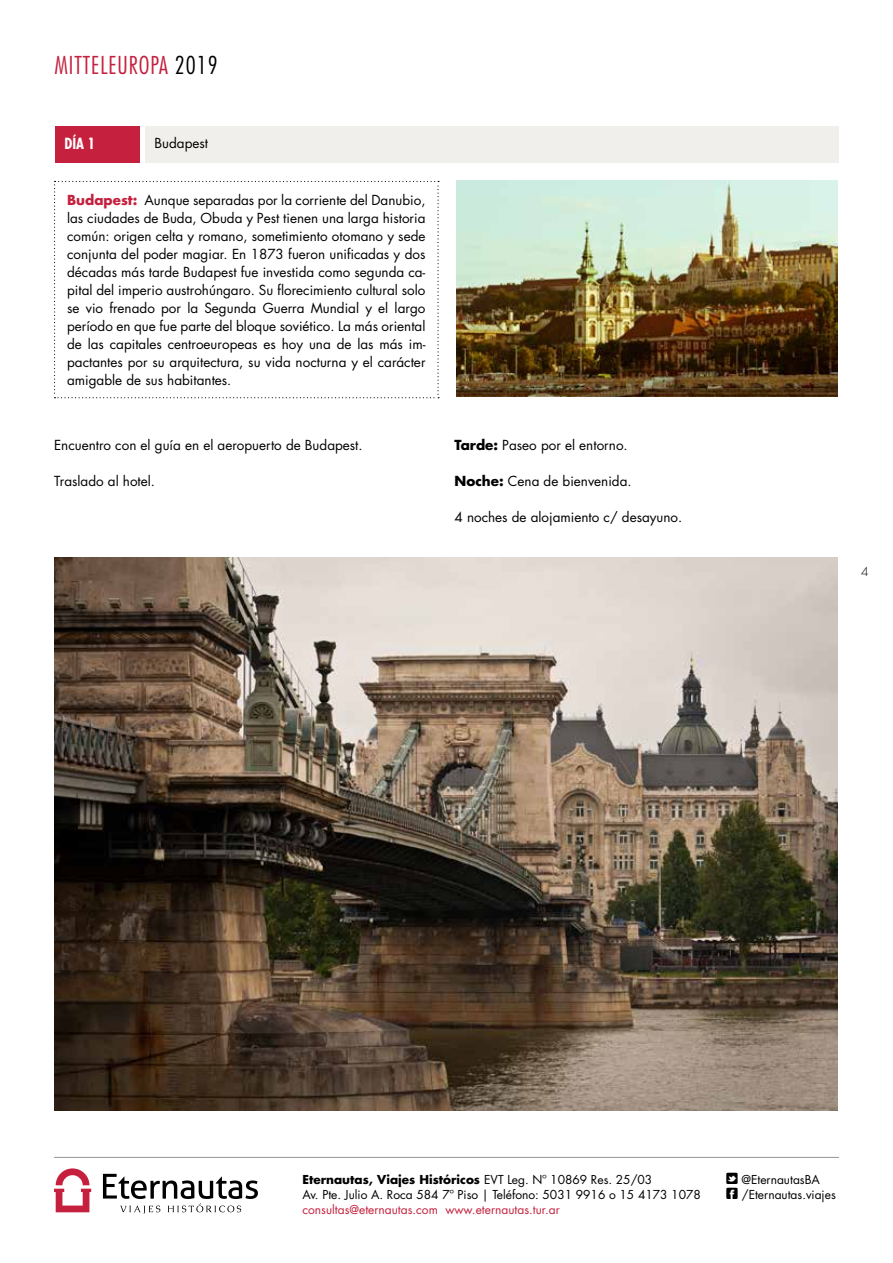
<style>
.page{position:relative;width:893px;height:1263px;background:#fff}
.page>*{position:absolute;margin:0;border:0;box-sizing:border-box;transform-origin:0 0}
.t1{font:300 condensed 24px "Futura Std";letter-spacing:.04em;color:#c5203d}
.t2{font:700 condensed 15px "Futura Std";color:#fff}
.t3{font:13.5px/18px "Futura Std";color:#000;text-align:justify}
.t4{font:12px/15px "Futura Std";color:#000}
.t5{font:12px "Futura Std";color:#c5203d}
.t6{font:300 12px "Futura Std";color:#000}
.s1{color:#000}
.s2{font-weight:700;color:#c5203d}
.s3{font-weight:700}
</style>
<div class="page">
<hr style="left:54px;top:1157px;width:785px;height:1px;background:#939598">
<svg style="left:54px;top:1168px;width:37px;height:44px"></svg>
<svg style="left:103px;top:1174px;width:155px;height:40px"></svg>
<div style="left:56px;top:126px;width:84px;height:36px;background:#c5203d"></div>
<div style="left:146px;top:126px;width:693px;height:36px;background:#f0efec"></div>
<img style="left:54px;top:557px;width:783px;height:554px">
<img style="left:457px;top:181px;width:380px;height:216px">
<svg style="left:54px;top:181px;width:385px;height:217px"></svg>
<h1 class="t1" style="left:54px;top:51px;width:165px">MITTELEUROPA <span class="s1">2019</span></h1>
<p class="t2" style="left:64px;top:134px;width:32px">DÍA 1</p>
<p class="t3" style="left:154px;top:135px;width:55px">Budapest</p>
<p class="t3" style="left:67px;top:191px;width:360px"><span class="s2">Budapest:</span> Aunque separadas por la corriente del Danubio, las ciudades de Buda, Obuda y Pest tienen una larga historia común: origen celta y romano, sometimiento otomano y sede conjunta del poder magiar. En 1873 fueron unificadas y dos décadas más tarde Budapest fue investida como segunda ca&shy;pital del imperio austrohúngaro. Su florecimiento cultural solo se vio frenado por la Segunda Guerra Mundial y el largo período en que fue parte del bloque soviético. La más oriental de las capitales centroeuropeas es hoy una de las más im&shy;pactantes por su arquitectura, su vida nocturna y el carácter amigable de sus habitantes.</p>
<p class="t3" style="left:54px;top:436px;width:310px">Encuentro con el guía en el aeropuerto de Budapest.</p>
<p class="t3" style="left:54px;top:472px;width:103px">Traslado al hotel.</p>
<p class="t3" style="left:455px;top:436px;width:175px"><span class="s3">Tarde:</span> Paseo por el entorno.</p>
<p class="t3" style="left:455px;top:472px;width:179px"><span class="s3">Noche:</span> Cena de bienvenida.</p>
<p class="t3" style="left:455px;top:508px;width:229px">4 noches de alojamiento c/ desayuno.</p>
<p class="t6" style="left:861px;top:564px;width:9px">4</p>
<p class="t4" style="left:302px;top:1172px;width:400px"><span class="s3">Eternautas, Viajes Históricos</span> EVT Leg. Nº 10869 Res. 25/03<br>Av. Pte. Julio A. Roca 584 7º Piso | Teléfono: 5031 9916 o 15 4173 1078</p>
<p class="t5" style="left:302px;top:1202px;width:259px">consultas@eternautas.com www.eternautas.tur.ar</p>
<p class="t4" style="left:741px;top:1172px;width:80px">@EternautasBA</p>
<p class="t4" style="left:726px;top:1187px;width:111px">❑ /Eternautas.viajes</p>
</div>
